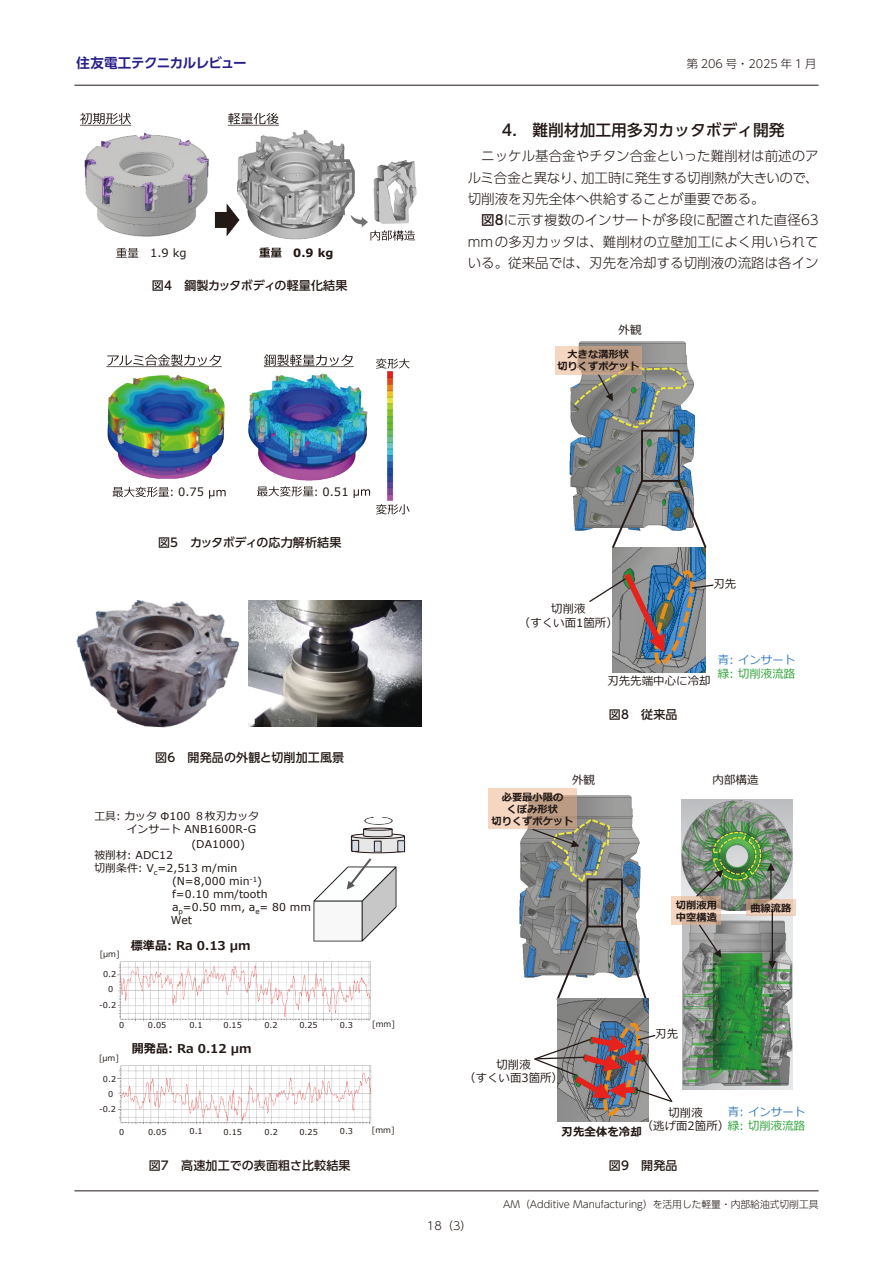
<style>
.page{position:relative;width:893px;height:1263px;background:#fff}
.page>*{position:absolute;margin:0;border:0;box-sizing:border-box;transform-origin:0 0}
.本文-章タイトル{font:500 15.75px "UD Shin Go Pro";color:#231916}
.本文-基本{font:300 13.5px/21.5px "UD Shin Go Pro";color:#231916;text-align:justify}
.t1{font:700 13.5px "UD Shin Go Pro De";letter-spacing:-.035em;color:#272088}
.t2{font:700 12.15px "Meiryo";color:#231916}
.キャプション{font:500 12px "UD Shin Go Pro";letter-spacing:.015em;color:#231916}
.t3{font:11.55px/13.8px "Meiryo";color:#231916;text-align:center}
.t4{font:11.55px/13.8px "Meiryo";color:#3c80c3}
.t5{font:700 11.55px "Meiryo";color:#231916}
.t6{font:11.4px "Verdana";color:#231916}
.t7{font:700 11.4px "Verdana";color:#231916}
.t8{font:300 11.25px "UD Shin Go Pro";color:#231916}
.t9{font:10.8px "Verdana";letter-spacing:.005em;color:#231916}
.t10{font:10.8px/12.9px "Meiryo";color:#231916;text-align:right}
.t11{font:700 10.2px/12.3px "Meiryo";color:#231916;text-align:center}
.t12{font:300 9.75px "UD Shin Go Pro";color:#231916}
.t13{font:8.1px "Verdana";letter-spacing:.005em;color:#231916}
.t14{font:8.1px "Meiryo";letter-spacing:-.005em;color:#231916}
.s1{font-weight:500}
.s2{font-family:"Meiryo"}
.s3{font-family:"Verdana"}
.s4{color:#2ea339}
</style>
<div class="page">
<hr style="left:74px;top:85px;width:745px;height:1px;background:#231916">
<hr style="left:74px;top:1190px;width:745px;height:1px;background:#231916">
<img style="left:106px;top:367px;width:119px;height:123px">
<img style="left:248px;top:366px;width:120px;height:124px">
<img style="left:387px;top:371px;width:7px;height:130px">
<svg style="left:106px;top:354px;width:116px;height:13px"></svg>
<svg style="left:264px;top:354px;width:90px;height:13px"></svg>
<svg style="left:112px;top:487px;width:57px;height:10px"></svg>
<svg style="left:209px;top:490px;width:17px;height:9px"></svg>
<svg style="left:257px;top:486px;width:57px;height:10px"></svg>
<svg style="left:354px;top:489px;width:16px;height:9px"></svg>
<svg style="left:376px;top:358px;width:33px;height:11px"></svg>
<svg style="left:376px;top:504px;width:34px;height:10px"></svg>
<img style="left:76px;top:600px;width:173px;height:128px">
<img style="left:249px;top:600px;width:173px;height:127px">
<img style="left:117px;top:961px;width:254px;height:59px">
<img style="left:313px;top:867px;width:84px;height:75px">
<img style="left:364px;top:816px;width:29px;height:9px">
<svg style="left:347px;top:827px;width:58px;height:63px"></svg>
<div style="left:104px;top:984px;width:14px;height:10px;background:#fff"></div>
<div style="left:98px;top:1000px;width:20px;height:10px;background:#fff"></div>
<img style="left:118px;top:1065px;width:254px;height:58px">
<img style="left:415px;top:172px;width:2px;height:25px">
<img style="left:84px;top:132px;width:125px;height:105px">
<svg style="left:80px;top:113px;width:51px;height:13px"></svg>
<svg style="left:228px;top:113px;width:51px;height:13px"></svg>
<svg style="left:214px;top:212px;width:8px;height:16px"></svg>
<svg style="left:116px;top:248px;width:22px;height:10px"></svg>
<svg style="left:259px;top:247px;width:23px;height:10px"></svg>
<img style="left:222px;top:130px;width:123px;height:110px">
<svg style="left:316px;top:156px;width:99px;height:85px"></svg>
<img style="left:567px;top:341px;width:128px;height:190px">
<img style="left:613px;top:548px;width:93px;height:125px">
<svg style="left:610px;top:478px;width:34px;height:72px"></svg>
<div style="left:641px;top:430px;width:39px;height:52px;border:2px solid #231916"></div>
<svg style="left:676px;top:478px;width:31px;height:72px"></svg>
<svg style="left:572px;top:364px;width:116px;height:65px;background:#838c8b"></svg>
<svg style="left:555px;top:346px;width:87px;height:28px;background:#cbab93"></svg>
<img style="left:589px;top:567px;width:125px;height:98px">
<img style="left:682px;top:799px;width:110px;height:111px">
<img style="left:519px;top:795px;width:122px;height:183px">
<svg style="left:555px;top:924px;width:35px;height:78px"></svg>
<div style="left:586px;top:878px;width:37px;height:49px;border:2px solid #231916"></div>
<svg style="left:620px;top:924px;width:27px;height:74px"></svg>
<img style="left:683px;top:915px;width:110px;height:174px">
<svg style="left:671px;top:896px;width:50px;height:29px"></svg>
<img style="left:558px;top:998px;width:91px;height:123px">
<svg style="left:531px;top:817px;width:80px;height:68px;background:#7f8580"></svg>
<svg style="left:488px;top:789px;width:89px;height:40px;background:#d9baa3"></svg>
<svg style="left:746px;top:900px;width:50px;height:16px"></svg>
<hr style="left:770px;top:869px;width:2px;height:31px;background:#231916">
<img style="left:695px;top:830px;width:80px;height:68px">
<hr style="left:772px;top:909px;width:1px;height:53px;background:#231916">
<svg style="left:768px;top:961px;width:8px;height:8px"></svg>
<svg style="left:698px;top:923px;width:23px;height:35px"></svg>
<img style="left:534px;top:1023px;width:139px;height:92px">
<p class="t1" style="left:77px;top:52px;width:172px">住友電工テクニカルレビュー</p>
<p class="t8" style="left:687px;top:55px;width:131px">第 206 号・2025 年 1 月</p>
<p class="t6" style="left:150px;top:245px;width:38px">1.9 kg</p>
<p class="t7" style="left:293px;top:245px;width:42px">0.9 kg</p>
<p class="キャプション" style="left:152px;top:276px;width:197px">図4　鋼製カッタボディの軽量化結果</p>
<p class="本文-章タイトル" style="left:502px;top:117px;width:284px">4.　難削材加工用多刃カッタボディ開発</p>
<p class="本文-基本" style="left:468px;top:145px;width:353px;text-indent:14px">ニッケル基合金やチタン合金といった難削材は前述のアルミ合金と異なり、加工時に発生する切削熱が大きいので、切削液を刃先全体へ供給することが重要である。</p>
<p class="本文-基本" style="left:468px;top:209px;width:353px;text-indent:14px"><span class="s1">図8</span>に示す複数のインサートが多段に配置された直径63 mmの多刃カッタは、難削材の立壁加工によく用いられている。従来品では、刃先を冷却する切削液の流路は各イン</p>
<p class="t3" style="left:619px;top:323px;width:24px">外観</p>
<p class="t11" style="left:557px;top:349px;width:84px">大きな溝形状<br>切りくずポケット</p>
<p class="t6" style="left:169px;top:484px;width:36px"><span class="s2">:</span> 0.75</p>
<p class="t6" style="left:314px;top:484px;width:36px"><span class="s2">:</span> 0.51</p>
<p class="キャプション" style="left:158px;top:533px;width:185px">図5　カッタボディの応力解析結果</p>
<p class="キャプション" style="left:155px;top:748px;width:190px">図6　開発品の外観と切削加工風景</p>
<p class="t10" style="left:94px;top:811px;width:166px">工具: カッタ <span class="s3">Φ100</span> ８枚刃カッタインサート <span class="s3">ANB1600R-G</span></p>
<p class="t9" style="left:191px;top:836px;width:55px">(DA1000)</p>
<p class="t9" style="left:94px;top:848px;width:80px"><span class="s2">被削材</span>: ADC12</p>
<p class="t9" style="left:94px;top:861px;width:144px"><span class="s2">切削条件</span>: V<sub>c</sub>=2,513 m/min</p>
<p class="t9" style="left:172px;top:874px;width:92px">(N=8,000 min<sup>-1</sup>)</p>
<p class="t9" style="left:172px;top:887px;width:97px">f=0.10 mm/tooth</p>
<p class="t9" style="left:172px;top:900px;width:141px">a<sub>p</sub>=0.50 mm, a<sub>e</sub>= 80 mm</p>
<p class="t9" style="left:171px;top:913px;width:23px">Wet</p>
<p class="t2" style="left:131px;top:937px;width:122px">標準品: Ra 0.13 μm</p>
<p class="t14" style="left:100px;top:949px;width:21px">[μm]</p>
<p class="t13" style="left:103px;top:969px;width:15px">0.2</p>
<p class="t13" style="left:108px;top:984px;width:7px">0</p>
<p class="t13" style="left:99px;top:999px;width:18px">-0.2</p>
<p class="t13" style="left:119px;top:1020px;width:7px">0</p>
<p class="t13" style="left:148px;top:1020px;width:20px">0.05</p>
<p class="t13" style="left:189px;top:1019px;width:15px">0.1</p>
<p class="t13" style="left:224px;top:1020px;width:20px">0.15</p>
<p class="t13" style="left:264px;top:1020px;width:15px">0.2</p>
<p class="t13" style="left:299px;top:1020px;width:20px">0.25</p>
<p class="t13" style="left:340px;top:1019px;width:15px">0.3</p>
<p class="t14" style="left:372px;top:1019px;width:24px">[mm]</p>
<p class="t14" style="left:99px;top:1052px;width:21px">[μm]</p>
<p class="t13" style="left:103px;top:1073px;width:15px">0.2</p>
<p class="t13" style="left:108px;top:1088px;width:7px">0</p>
<p class="t13" style="left:99px;top:1104px;width:18px">-0.2</p>
<p class="t2" style="left:132px;top:1040px;width:122px">開発品: Ra 0.12 μm</p>
<p class="t13" style="left:119px;top:1126px;width:7px">0</p>
<p class="t13" style="left:148px;top:1126px;width:20px">0.05</p>
<p class="t13" style="left:189px;top:1126px;width:15px">0.1</p>
<p class="t13" style="left:224px;top:1126px;width:20px">0.15</p>
<p class="t13" style="left:265px;top:1126px;width:15px">0.2</p>
<p class="t13" style="left:299px;top:1126px;width:20px">0.25</p>
<p class="t13" style="left:340px;top:1126px;width:15px">0.3</p>
<p class="キャプション" style="left:149px;top:1155px;width:203px">図7　高速加工での表面粗さ比較結果</p>
<p class="t14" style="left:372px;top:1125px;width:24px">[mm]</p>
<p class="t3" style="left:519px;top:602px;width:101px">切削液<br>（すくい面<span class="s3">1</span>箇所）</p>
<p class="t3" style="left:713px;top:577px;width:24px">刃先</p>
<p class="t3" style="left:607px;top:674px;width:105px">刃先先端中心に冷却</p>
<p class="t4" style="left:718px;top:654px;width:79px">青: インサート<span class="s4">緑: 切削液流路</span></p>
<p class="キャプション" style="left:609px;top:705px;width:70px">図8　従来品</p>
<p class="t3" style="left:572px;top:774px;width:24px">外観</p>
<p class="t11" style="left:492px;top:791px;width:84px">必要最小限の<br>くぼみ形状<br>切りくずポケット</p>
<p class="t3" style="left:713px;top:773px;width:47px">内部構造</p>
<p class="t11" style="left:676px;top:899px;width:43px;text-align:left">切削液用中空構造</p>
<p class="t11" style="left:750px;top:903px;width:43px">曲線流路</p>
<p class="t3" style="left:464px;top:1058px;width:100px">切削液<br>（すくい面3箇所）</p>
<p class="t3" style="left:655px;top:1028px;width:24px">刃先</p>
<p class="t5" style="left:562px;top:1123px;width:82px">刃先全体を冷却</p>
<p class="t4" style="left:728px;top:1105px;width:79px">青: インサート</p>
<p class="t3" style="left:642px;top:1106px;width:165px;text-align:left;text-indent:27px">切削液<br>（逃げ面2箇所）<span class="s4">緑: 切削液流路</span></p>
<p class="キャプション" style="left:609px;top:1155px;width:70px">図9　開発品</p>
<p class="t8" style="left:427px;top:1217px;width:46px">18（3）</p>
<p class="t12" style="left:503px;top:1196px;width:317px">AM（Additive Manufacturing）を活用した軽量・内部給油式切削工具</p>
</div>
